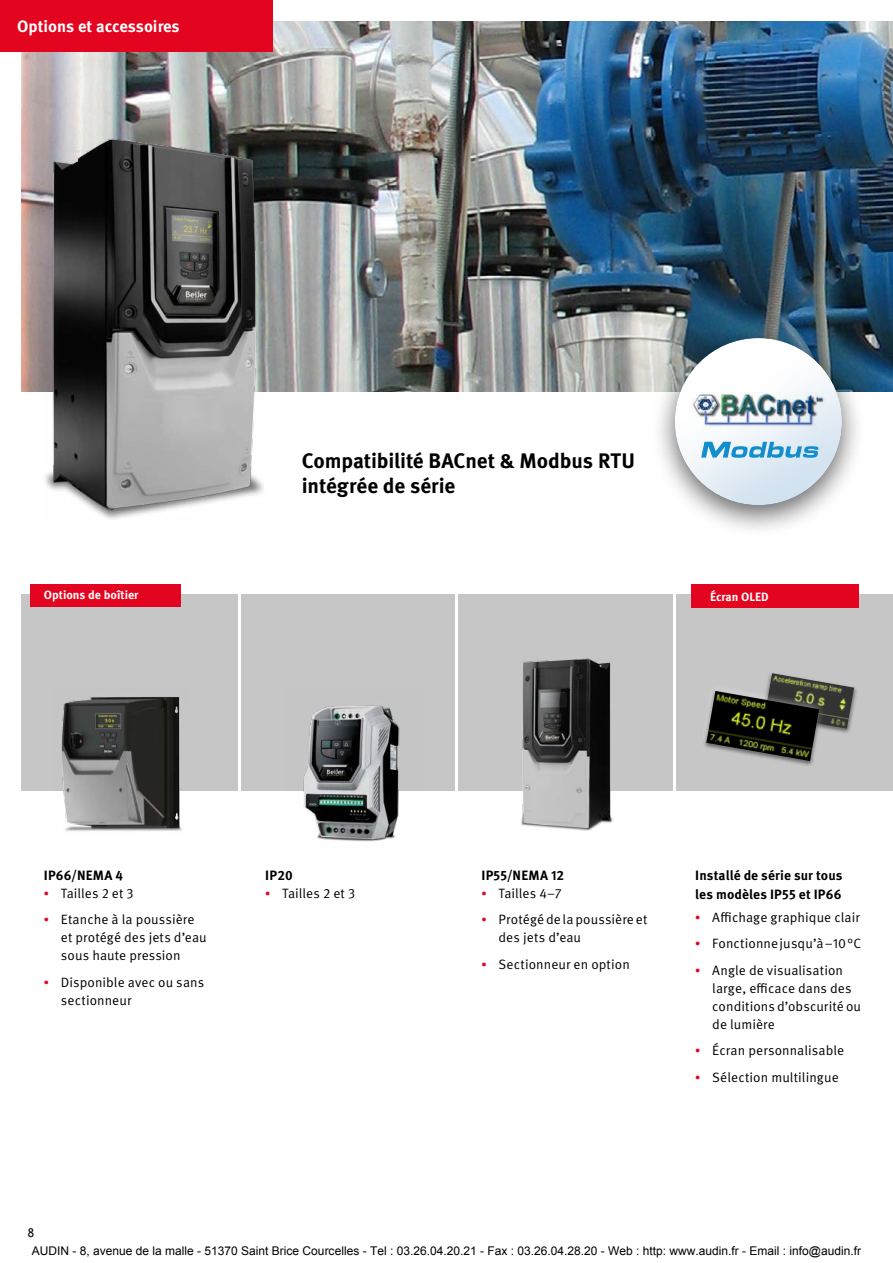
<style>
.page{position:relative;width:893px;height:1263px;background:#fff}
.page>*{position:absolute;margin:0;border:0;box-sizing:border-box;transform-origin:0 0}
.t1{font:700 21px/25.2px "Meta OT";letter-spacing:-.01em;color:#000}
.t2{font:700 16.5px "Meta OT";color:#fff}
.t3{font:13.5px/18px "Meta OT Norm";letter-spacing:.005em;color:#000}
.t4{font:700 13.5px/19.5px "Meta OT";letter-spacing:.01em;color:#000}
.t5{font:12px "Arial";color:#000}
.t6{font:700 12px "Meta OT";color:#fff}
.t7{font:12px "Trebuchet MS";color:#000}
.s1{font-family:"Adobe Garamond Pro";color:#e30520}
</style>
<div class="page">
<img style="left:22px;top:21px;width:871px;height:370px">
<img style="left:44px;top:130px;width:221px;height:390px">
<div style="left:651px;top:323px;width:215px;height:214px;background:#000;opacity:.6"></div>
<div style="left:662px;top:327px;width:195px;height:180px;background:#005da9;opacity:.2"></div>
<img style="left:691px;top:393px;width:135px;height:36px">
<svg style="left:701px;top:442px;width:117px;height:16px"></svg>
<div style="left:21px;top:595px;width:872px;height:196px;background:#c6c6c6"></div>
<div style="left:30px;top:585px;width:151px;height:22px;background:#e30520"></div>
<svg style="left:704px;top:673px;width:153px;height:93px"></svg>
<img style="left:706px;top:691px;width:113px;height:70px">
<img style="left:521px;top:658px;width:92px;height:172px">
<img style="left:61px;top:697px;width:121px;height:134px">
<hr style="left:673px;top:575px;width:2px;height:282px;background:#fff">
<hr style="left:238px;top:575px;width:3px;height:282px;background:#fff">
<hr style="left:455px;top:575px;width:3px;height:282px;background:#fff">
<div style="left:691px;top:585px;width:168px;height:23px;background:#e30520"></div>
<img style="left:303px;top:705px;width:97px;height:137px">
<div style="left:0;top:0;width:272px;height:51px;background:#e30520"></div>
<p class="t2" style="left:17px;top:16px;width:164px">Options et accessoires</p>
<p class="t6" style="left:44px;top:588px;width:96px">Options de boîtier</p>
<h1 class="t1" style="left:302px;top:449px;width:334px">Compatibilité BACnet &amp; Modbus RTU intégrée de série</h1>
<p class="t6" style="left:710px;top:590px;width:60px">Écran OLED</p>
<p class="t4" style="left:44px;top:866px;width:81px">IP66/NEMA 4</p>
<p class="t3" style="left:44px;top:884px;width:91px"><span class="s1">•</span> Tailles 2 et 3</p>
<p class="t3" style="left:61px;top:911px;width:147px;text-indent:-17px"><span class="s1">•</span> Etanche à la poussière et protégé des jets d’eau sous haute pression</p>
<p class="t3" style="left:61px;top:973px;width:145px;text-indent:-17px"><span class="s1">•</span> Disponible avec ou sans sectionneur</p>
<p class="t4" style="left:265px;top:866px;width:29px">IP20</p>
<p class="t3" style="left:265px;top:884px;width:91px"><span class="s1">•</span> Tailles 2 et 3</p>
<p class="t7" style="left:28px;top:1225px;width:8px">8</p>
<p class="t4" style="left:482px;top:866px;width:84px">IP55/NEMA 12</p>
<p class="t3" style="left:482px;top:884px;width:82px"><span class="s1">•</span> Tailles 4–7</p>
<p class="t3" style="left:499px;top:911px;width:150px;text-indent:-17px"><span class="s1">•</span> Protégé de la poussière et des jets d’eau</p>
<p class="t3" style="left:482px;top:955px;width:150px"><span class="s1">•</span> Sectionneur en option</p>
<p class="t4" style="left:695px;top:866px;width:149px">Installé de série sur tous les modèles IP55 et IP66</p>
<p class="t3" style="left:695px;top:908px;width:166px"><span class="s1">•</span> Affichage graphique clair</p>
<p class="t3" style="left:695px;top:934px;width:167px"><span class="s1">•</span> Fonctionne jusqu’à −10 °C</p>
<p class="t3" style="left:712px;top:961px;width:150px;text-indent:-17px"><span class="s1">•</span> Angle de visualisation large, efficace dans des conditions d’obscurité ou de lumière</p>
<p class="t3" style="left:695px;top:1041px;width:150px"><span class="s1">•</span> Écran personnalisable</p>
<p class="t3" style="left:695px;top:1068px;width:145px"><span class="s1">•</span> Sélection multilingue</p>
<p class="t5" style="left:32px;top:1243px;width:831px">AUDIN - 8, avenue de la malle - 51370 Saint Brice Courcelles - Tel : 03.26.04.20.21 - Fax : 03.26.04.28.20 - Web : http: www.audin.fr - Email : info@audin.fr</p>
</div>
